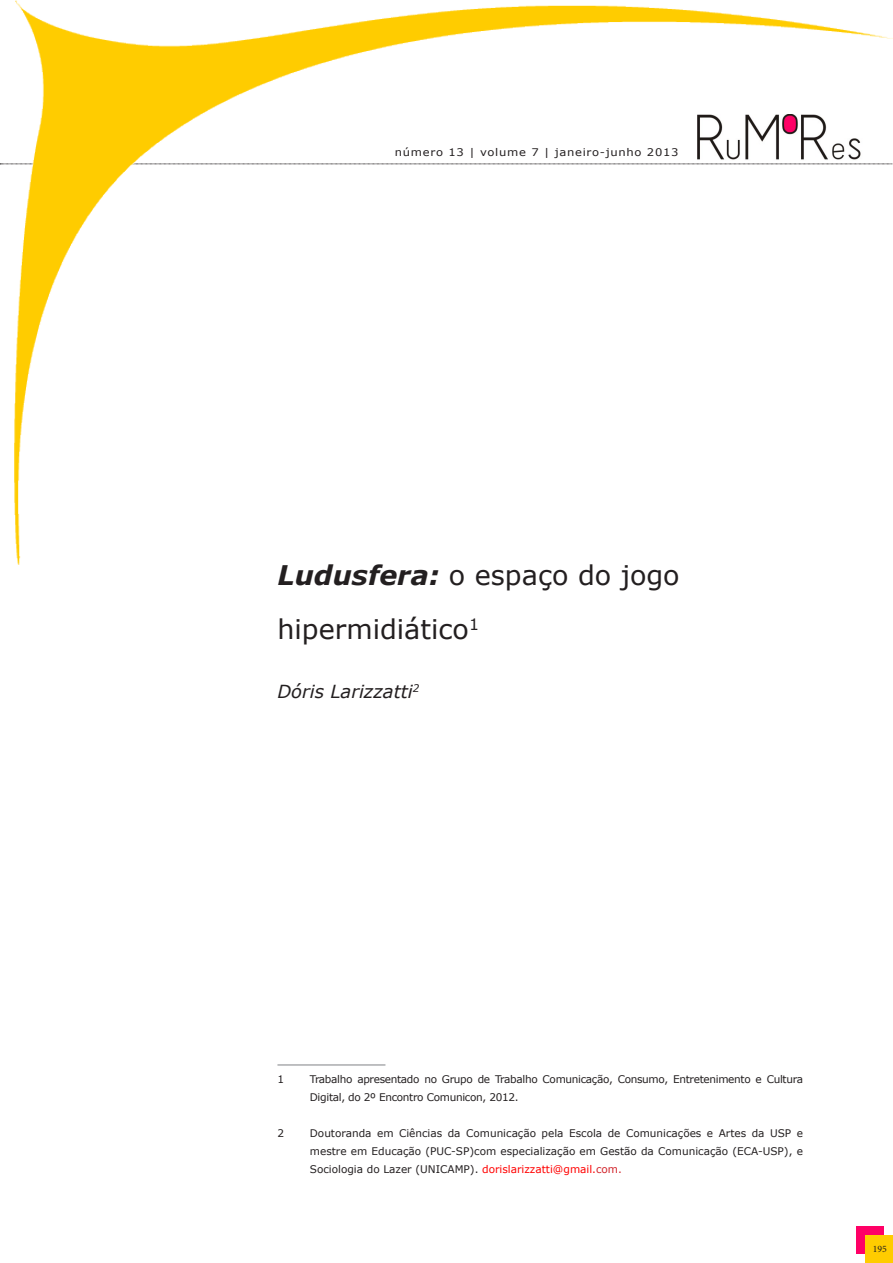
<style>
.page{position:relative;width:893px;height:1263px;background:#fff}
.page>*{position:absolute;margin:0;border:0;box-sizing:border-box;transform-origin:0 0}
.t1{font:27px/54px "Verdana";color:#231f20}
.t2{font:italic 18px "Verdana";color:#231f20}
.t3{font:10.5px/18px "Verdana";letter-spacing:-.03em;color:#231f20}
.t4{font:10.5px "Verdana";letter-spacing:.06em;color:#231f20;scale:1.1 1}
.t5{font:9.75px "Minion Pro";color:#231f20}
.s1{font-weight:700;font-style:italic}
.s2{color:#f00}
.s3{color:#d1232a}
</style>
<div class="page">
<svg style="left:0;top:164px;width:14px;height:1px"></svg>
<img style="left:14px;top:0;width:879px;height:565px">
<img style="left:697px;top:114px;width:166px;height:46px">
<div style="left:856px;top:1226px;width:28px;height:28px;background:#f06"></div>
<div style="left:865px;top:1235px;width:28px;height:28px;background:#fc0"></div>
<hr style="left:277px;top:1064px;width:108px;height:1px;background:#808285">
<p class="t4" style="left:395px;top:145px;width:259px">número 13 | volume 7 | janeiro-junho 2013</p>
<h1 class="t1" style="left:277px;top:548px;width:404px"><span class="s1">Ludusfera:</span> o espaço do jogo hipermidiático<sup>1</sup></h1>
<h2 class="t2" style="left:277px;top:679px;width:144px">Dóris Larizzatti<sup>2</sup></h2>
<p class="t3" style="left:277px;top:1070px;width:8px">1</p>
<p class="t3" style="left:310px;top:1070px;width:495px">Trabalho apresentado no Grupo de Trabalho Comunicação, Consumo, Entretenimento e Cultura<br>Digital, do 2º Encontro Comunicon, 2012.</p>
<p class="t3" style="left:277px;top:1124px;width:8px">2</p>
<p class="t3" style="left:310px;top:1124px;width:495px;text-align:justify">Doutoranda em Ciências da Comunicação pela Escola de Comunicações e Artes da USP e mestre em Educação (PUC-SP)com especialização em Gestão da Comunicação (ECA-USP), e Sociologia do Lazer (UNICAMP). <span class="s2">dorislarizzatti@gmail.</span><span class="s3">com.</span></p>
<p class="t5" style="left:873px;top:1242px;width:16px">195</p>
</div>
